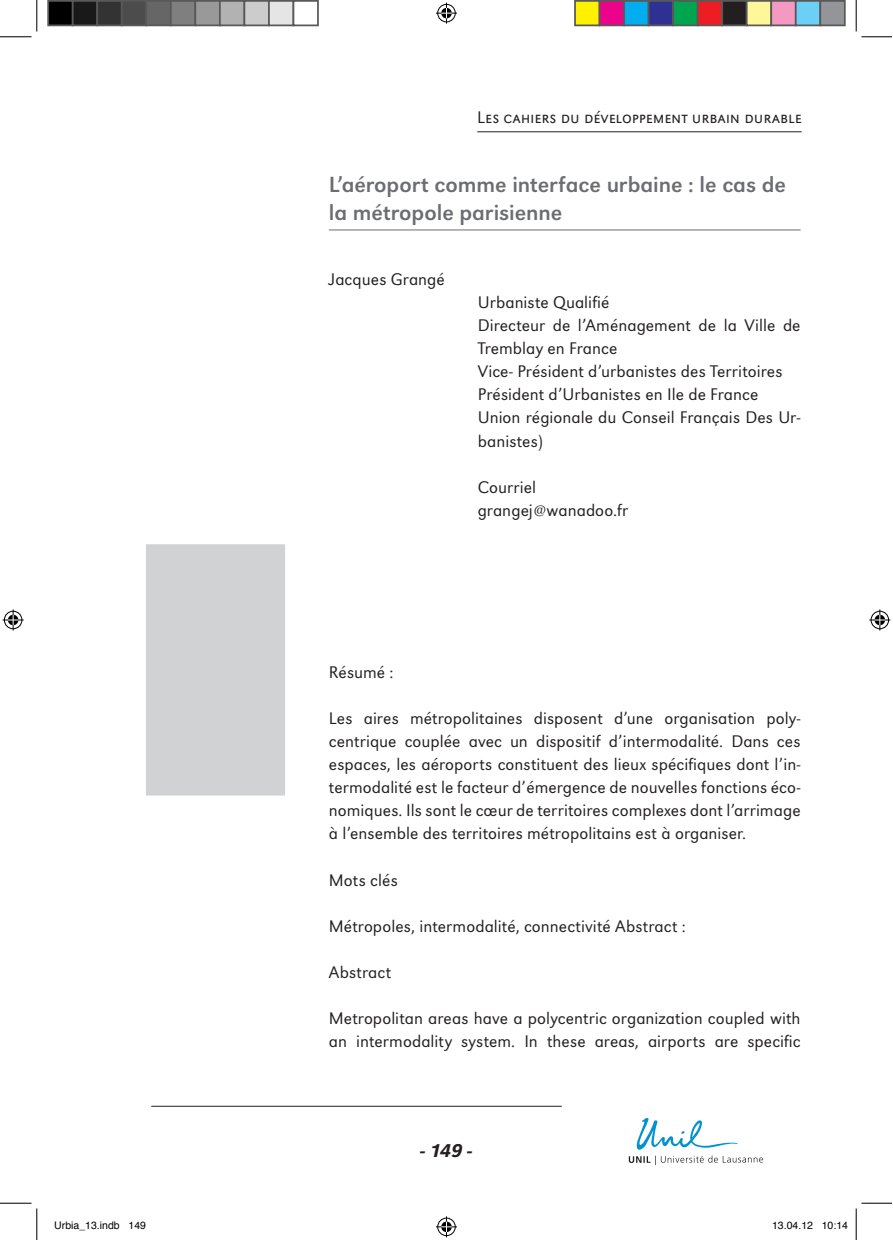
<style>
.page{position:relative;width:893px;height:1240px;background:#fff}
.page>*{position:absolute;margin:0;border:0;box-sizing:border-box;transform-origin:0 0}
.t1{font:22.75px/27.3px "URW Grotesk T";letter-spacing:-.005em;color:#6c6d70}
.t2{font:italic 500 19.25px "URW Grotesk T";color:#231f20}
.t3{font:300 17.5px/23.1px "URW Grotesk T";letter-spacing:.005em;color:#231f20}
.t4{font:300 17.5px "URW Grotesk SCT";letter-spacing:.005em;color:#231f20}
.t5{font:10.5px "Helvetica";color:#000}
</style>
<div class="page">
<hr style="left:477px;top:131px;width:324px;height:1px;background:#231f20">
<svg style="left:628px;top:1118px;width:135px;height:48px"></svg>
<div style="left:146px;top:544px;width:139px;height:251px;background:#d1d2d4"></div>
<hr style="left:151px;top:1105px;width:410px;height:1px;background:#231f20">
<hr style="left:329px;top:229px;width:471px;height:1px;background:#6c6d70">
<hr style="left:0;top:36px;width:32px;height:1px;background:#000">
<hr style="left:861px;top:36px;width:30px;height:1px;background:#000">
<hr style="left:0;top:1202px;width:32px;height:1px;background:#000">
<hr style="left:861px;top:1202px;width:30px;height:1px;background:#000">
<hr style="left:36px;top:0;width:1px;height:32px;background:#000">
<hr style="left:36px;top:1208px;width:1px;height:31px;background:#000">
<hr style="left:855px;top:0;width:1px;height:32px;background:#000">
<hr style="left:855px;top:1208px;width:1px;height:31px;background:#000">
<svg style="left:436px;top:3px;width:21px;height:21px"></svg>
<svg style="left:436px;top:1216px;width:21px;height:21px"></svg>
<svg style="left:3px;top:609px;width:21px;height:21px"></svg>
<svg style="left:869px;top:609px;width:20px;height:21px"></svg>
<div style="left:48px;top:1px;width:25px;height:24px;background:#000"></div>
<div style="left:47px;top:0;width:27px;height:26px;border:2px solid #595959"></div>
<div style="left:73px;top:1px;width:24px;height:24px;background:#191919"></div>
<div style="left:72px;top:0;width:26px;height:26px;border:2px solid #595959"></div>
<div style="left:97px;top:1px;width:25px;height:24px;background:#333"></div>
<div style="left:96px;top:0;width:26px;height:26px;border:2px solid #595959"></div>
<div style="left:122px;top:1px;width:24px;height:24px;background:#4c4c4c"></div>
<div style="left:121px;top:0;width:26px;height:26px;border:2px solid #595959"></div>
<div style="left:146px;top:1px;width:25px;height:24px;background:#666"></div>
<div style="left:145px;top:0;width:27px;height:26px;border:2px solid #595959"></div>
<div style="left:171px;top:1px;width:24px;height:24px;background:#7f7f7f"></div>
<div style="left:170px;top:0;width:26px;height:26px;border:2px solid #595959"></div>
<div style="left:195px;top:1px;width:25px;height:24px;background:#999"></div>
<div style="left:194px;top:0;width:26px;height:26px;border:2px solid #595959"></div>
<div style="left:220px;top:1px;width:24px;height:24px;background:#b2b2b2"></div>
<div style="left:219px;top:0;width:26px;height:26px;border:2px solid #595959"></div>
<div style="left:244px;top:1px;width:25px;height:24px;background:#ccc"></div>
<div style="left:243px;top:0;width:27px;height:26px;border:2px solid #595959"></div>
<div style="left:269px;top:1px;width:24px;height:24px;background:#e5e5e5"></div>
<div style="left:268px;top:0;width:26px;height:26px;border:2px solid #595959"></div>
<div style="left:292px;top:0;width:26px;height:26px;border:2px solid #595959"></div>
<div style="left:574px;top:1px;width:25px;height:24px;background:#fff101"></div>
<div style="left:574px;top:0;width:26px;height:26px;border:2px solid #595959"></div>
<div style="left:599px;top:1px;width:24px;height:24px;background:#ed028c"></div>
<div style="left:598px;top:0;width:26px;height:26px;border:2px solid #595959"></div>
<div style="left:623px;top:1px;width:25px;height:24px;background:#00aeef"></div>
<div style="left:623px;top:0;width:26px;height:26px;border:2px solid #595959"></div>
<div style="left:648px;top:1px;width:24px;height:24px;background:#2e3092"></div>
<div style="left:647px;top:0;width:26px;height:26px;border:2px solid #595959"></div>
<div style="left:672px;top:1px;width:25px;height:24px;background:#00a54f"></div>
<div style="left:672px;top:0;width:26px;height:26px;border:2px solid #595959"></div>
<div style="left:697px;top:1px;width:24px;height:24px;background:#ee1d23"></div>
<div style="left:696px;top:0;width:26px;height:26px;border:2px solid #595959"></div>
<div style="left:721px;top:1px;width:25px;height:24px;background:#231f20"></div>
<div style="left:721px;top:0;width:26px;height:26px;border:2px solid #595959"></div>
<div style="left:746px;top:1px;width:24px;height:24px;background:#fff79a"></div>
<div style="left:745px;top:0;width:26px;height:26px;border:2px solid #595959"></div>
<div style="left:770px;top:1px;width:25px;height:24px;background:#f499c2"></div>
<div style="left:770px;top:0;width:26px;height:26px;border:2px solid #595959"></div>
<div style="left:795px;top:1px;width:24px;height:24px;background:#6bcff6"></div>
<div style="left:794px;top:0;width:26px;height:26px;border:2px solid #595959"></div>
<div style="left:819px;top:1px;width:25px;height:24px;background:#939598"></div>
<div style="left:819px;top:0;width:26px;height:26px;border:2px solid #595959"></div>
<p class="t4" style="left:477px;top:107px;width:326px">Les cahiers du développement urbain durable</p>
<h1 class="t1" style="left:329px;top:171px;width:458px">L’aéroport comme interface urbaine : le cas de la métropole parisienne</h1>
<p class="t3" style="left:329px;top:267px;width:117px">Jacques Grangé</p>
<p class="t3" style="left:477px;top:290px;width:324px">Urbaniste Qualifié<br>Directeur de l’Aménagement de la Ville de<br>Tremblay en France<br>Vice- Président d’urbanistes des Territoires<br>Président d’Urbanistes en Ile de France<br>Union régionale du Conseil Français Des Ur&shy;banistes)</p>
<p class="t3" style="left:477px;top:475px;width:152px">Courriel grangej@wanadoo.fr</p>
<p class="t3" style="left:329px;top:660px;width:66px">Résumé :</p>
<p class="t3" style="left:329px;top:706px;width:473px;text-align:justify">Les aires métropolitaines disposent d’une organisation poly&shy;centrique couplée avec un dispositif d’intermodalité. Dans ces espaces, les aéroports constituent des lieux spécifiques dont l’in&shy;termodalité est le facteur d’émergence de nouvelles fonctions éco&shy;nomiques. Ils sont le cœur de territoires complexes dont l’arrimage à l’ensemble des territoires métropolitains est à organiser.</p>
<p class="t3" style="left:329px;top:868px;width:70px">Mots clés</p>
<p class="t3" style="left:329px;top:914px;width:358px">Métropoles, intermodalité, connectivité Abstract :</p>
<p class="t3" style="left:329px;top:960px;width:64px">Abstract</p>
<p class="t3" style="left:329px;top:1006px;width:473px">Metropolitan areas have a polycentric organization coupled with an intermodality system. In these areas, airports are specific</p>
<p class="t2" style="left:420px;top:1139px;width:53px">- 149 -</p>
<p class="t5" style="left:54px;top:1221px;width:93px">Urbia_13.indb 149</p>
<p class="t5" style="left:771px;top:1221px;width:77px">13.04.12 10:14</p>
</div>
